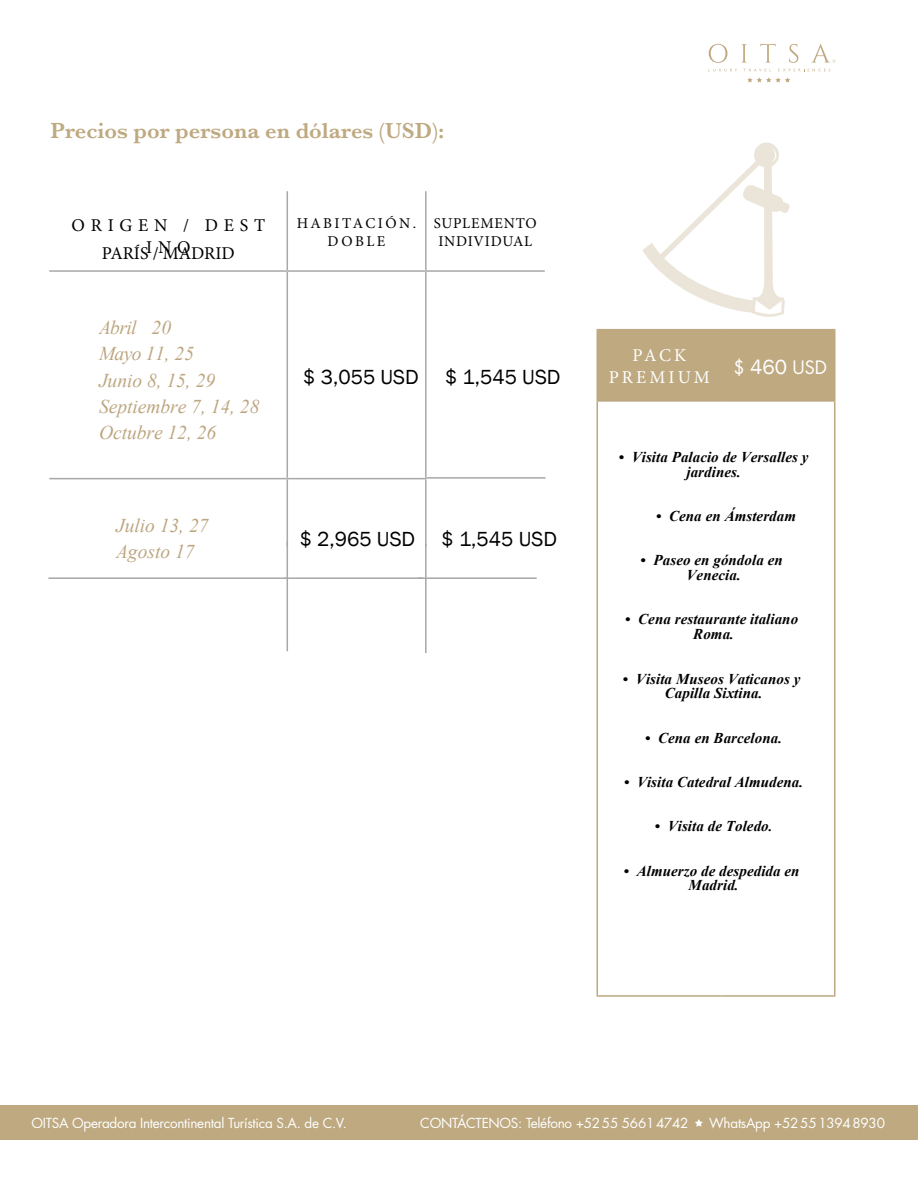
<style>
.page{position:relative;width:918px;height:1188px;background:#fff}
.page>*{position:absolute;margin:0;border:0;box-sizing:border-box;transform-origin:0 0}
.t1{font:600 22.5px "Baskerville";color:#bea980}
.t2{font:21px "Franklin Gothic";color:#000}
.t3{font:italic 19.5px/26.2px "Times New Roman";color:#bda680}
.t4{font:18px/21.6px "Minion Pro";letter-spacing:.315em;color:#000;text-align:center}
.t5{font:18px "Minion Pro";color:#000}
.t6{font:18px/21.6px "Minion Pro";letter-spacing:.17em;color:#fff;text-align:center}
.t7{font:18px "Futura Std";color:#fff}
.t8{font:italic 700 15px/14.7px "Times New Roman";letter-spacing:.005em;color:#000;text-align:center}
.t9{font:15px/18px "Minion Pro";letter-spacing:.05em;color:#000;text-align:center}
.t10{font:15px/18px "Minion Pro";letter-spacing:.165em;color:#000;text-align:center}
.t11{font:13.5px "Futura Std";letter-spacing:-.02em;color:#fff}
.s1{font-family:"Franklin Gothic";font-size:21px}
</style>
<div class="page">
<svg style="left:747px;top:77px;width:43px;height:5px"></svg>
<svg style="left:708px;top:69px;width:29px;height:2px"></svg>
<svg style="left:744px;top:69px;width:26px;height:2px"></svg>
<svg style="left:778px;top:69px;width:52px;height:2px"></svg>
<svg style="left:709px;top:44px;width:18px;height:19px"></svg>
<svg style="left:741px;top:44px;width:6px;height:18px"></svg>
<svg style="left:760px;top:44px;width:16px;height:18px"></svg>
<svg style="left:789px;top:44px;width:9px;height:19px"></svg>
<svg style="left:811px;top:44px;width:25px;height:19px"></svg>
<div style="left:0;top:1106px;width:918px;height:34px;background:#bea980"></div>
<svg style="left:695px;top:1119px;width:8px;height:8px"></svg>
<hr style="left:49px;top:270px;width:238px;height:2px;background:#a8a8a8">
<hr style="left:49px;top:478px;width:238px;height:1px;background:#a8a8a8">
<hr style="left:48px;top:577px;width:238px;height:2px;background:#a8a8a8">
<hr style="left:287px;top:478px;width:140px;height:1px;background:#a8a8a8">
<hr style="left:287px;top:272px;width:1px;height:206px;background:#a8a8a8">
<hr style="left:425px;top:272px;width:2px;height:206px;background:#a8a8a8">
<hr style="left:287px;top:479px;width:1px;height:67px;background:#a8a8a8">
<hr style="left:425px;top:479px;width:2px;height:67px;background:#a8a8a8">
<hr style="left:426px;top:270px;width:119px;height:2px;background:#a8a8a8">
<hr style="left:418px;top:577px;width:119px;height:2px;background:#a8a8a8">
<hr style="left:287px;top:191px;width:1px;height:79px;background:#a8a8a8">
<hr style="left:425px;top:191px;width:2px;height:79px;background:#a8a8a8">
<hr style="left:287px;top:270px;width:139px;height:2px;background:#a8a8a8">
<hr style="left:287px;top:542px;width:1px;height:109px;background:#a8a8a8">
<hr style="left:425px;top:544px;width:2px;height:109px;background:#a8a8a8">
<hr style="left:285px;top:577px;width:138px;height:2px;background:#a8a8a8">
<svg style="left:642px;top:142px;width:148px;height:175px"></svg>
<div style="left:598px;top:330px;width:236px;height:71px;background:#bea980"></div>
<hr style="left:597px;top:329px;width:124px;height:1px;background:#bea980">
<hr style="left:597px;top:330px;width:1px;height:70px;background:#bea980">
<hr style="left:722px;top:329px;width:114px;height:1px;background:#bea980">
<hr style="left:721px;top:330px;width:1px;height:70px;background:#bea980">
<hr style="left:834px;top:330px;width:2px;height:70px;background:#bea980">
<hr style="left:597px;top:400px;width:124px;height:2px;background:#bda680">
<hr style="left:597px;top:402px;width:1px;height:593px;background:#bda680">
<hr style="left:722px;top:400px;width:114px;height:2px;background:#bda680">
<hr style="left:834px;top:402px;width:2px;height:593px;background:#bda680">
<hr style="left:597px;top:995px;width:124px;height:2px;background:#bda680">
<hr style="left:722px;top:995px;width:114px;height:2px;background:#bda680">
<hr style="left:427px;top:477px;width:119px;height:2px;background:#a8a8a8">
<h1 class="t1" style="left:51px;top:115px;width:396px">Precios por persona en dólares (USD):</h1>
<p class="t4" style="left:72px;top:215px;width:195px">ORIGEN / DEST<br>INO</p>
<p class="t5" style="left:102px;top:241px;width:135px">PARÍS / MADRID</p>
<h3 class="t3" style="left:99px;top:314px;width:162px">Abril 20<br>Mayo 11, 25<br>Junio 8, 15, 29<br>Septiembre 7, 14, 28<br>Octubre 12, 26</h3>
<p class="t10" style="left:297px;top:214px;width:121px">HABITACIÓN.<br>DOBLE</p>
<p class="t9" style="left:434px;top:214px;width:104px">SUPLEMENTO<br>INDIVIDUAL</p>
<h2 class="t2" style="left:303px;top:364px;width:117px">$ 3,055 USD</h2>
<h2 class="t2" style="left:445px;top:364px;width:117px">$ 1,545 USD</h2>
<h3 class="t3" style="left:116px;top:512px;width:94px">Julio 13, 27<br>Agosto 17</h3>
<h2 class="t2" style="left:300px;top:526px;width:117px">$ 2,965 USD</h2>
<h2 class="t2" style="left:441px;top:526px;width:117px">$ 1,545 USD</h2>
<p class="t6" style="left:609px;top:345px;width:102px">PACK<br>PREMIUM</p>
<p class="t7" style="left:734px;top:356px;width:95px">$ <span class="s1">460</span> USD</p>
<p class="t8" style="left:619px;top:450px;width:191px">• Visita Palacio de Versalles y jardines.</p>
<p class="t8" style="left:656px;top:509px;width:141px">• Cena en Ámsterdam</p>
<p class="t8" style="left:641px;top:553px;width:144px">• Paseo en góndola en<br>Venecia.</p>
<p class="t8" style="left:625px;top:612px;width:174px">• Cena restaurante italiano<br>Roma.</p>
<p class="t8" style="left:623px;top:671px;width:179px">• Visita Museos Vaticanos y<br>Capilla Sixtina.</p>
<p class="t8" style="left:645px;top:730px;width:139px">• Cena en Barcelona.</p>
<p class="t8" style="left:624px;top:775px;width:181px">• Visita Catedral Almudena.</p>
<p class="t8" style="left:655px;top:819px;width:119px">• Visita de Toledo.</p>
<p class="t8" style="left:624px;top:863px;width:177px">• Almuerzo de despedida en<br>Madrid.</p>
<p class="t11" style="left:32px;top:1115px;width:317px">OITSA Operadora Intercontinental Turística S.A. de C.V.</p>
<p class="t11" style="left:420px;top:1115px;width:270px">CONTÁCTENOS: Teléfono +5255 56614742</p>
<p class="t11" style="left:709px;top:1115px;width:177px">WhatsApp +525513948930</p>
</div>
